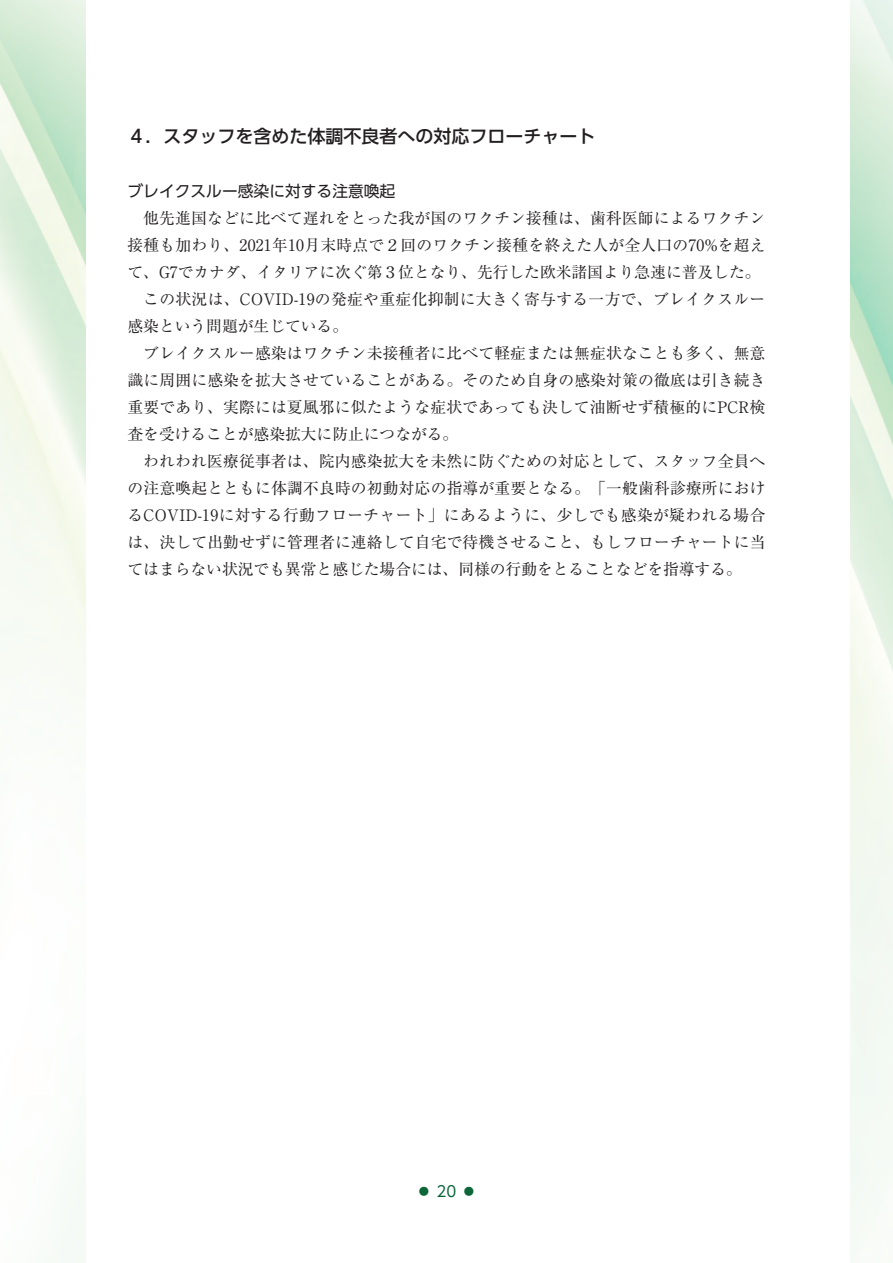
<style>
.page{position:relative;width:893px;height:1263px;background:#fff}
.page>*{position:absolute;margin:0;border:0;box-sizing:border-box;transform-origin:0 0}
.小見出し{font:500 18px "UD Shin Go Pro";color:#231f20}
.本文{font:15.75px/27px "Ryumin Pro";color:#231f20;text-align:justify}
.本文-2{font:15.75px/27px "Ryumin Pro";letter-spacing:.02em;color:#231f20}
.小見出し2{font:15.75px "UD Shin Go Pro";color:#231f20}
.t1{font:15px "UD Shin Go Pr 6 N";color:#0c6638}
</style>
<div class="page">
<img style="left:850px;top:0;width:43px;height:1263px">
<img style="left:0;top:0;width:85px;height:1263px">
<p class="小見出し" style="left:128px;top:122px;width:469px">４．スタッフを含めた体調不良者への対応フローチャート</p>
<p class="小見出し2" style="left:128px;top:178px;width:269px">ブレイクスルー感染に対する注意喚起</p>
<p class="本文" style="left:128px;top:203px;width:639px;text-indent:16px">他先進国などに比べて遅れをとった我が国のワクチン接種は、歯科医師によるワクチン接種も加わり、2021年10月末時点で２回のワクチン接種を終えた人が全人口の70%を超えて、G7でカナダ、イタリアに次ぐ第３位となり、先行した欧米諸国より急速に普及した。</p>
<p class="本文-2" style="left:128px;top:284px;width:639px;text-indent:16px">この状況は、COVID-19の発症や重症化抑制に大きく寄与する一方で、ブレイクスルー感染という問題が生じている。</p>
<p class="本文" style="left:128px;top:338px;width:639px;text-indent:16px">ブレイクスルー感染はワクチン未接種者に比べて軽症または無症状なことも多く、無意識に周囲に感染を拡大させていることがある。そのため自身の感染対策の徹底は引き続き重要であり、実際には夏風邪に似たような症状であっても決して油断せず積極的にPCR検査を受けることが感染拡大に防止につながる。</p>
<p class="本文" style="left:128px;top:446px;width:639px;text-indent:16px">われわれ医療従事者は、院内感染拡大を未然に防ぐための対応として、スタッフ全員への注意喚起とともに体調不良時の初動対応の指導が重要となる。「一般歯科診療所におけるCOVID-19に対する行動フローチャート」にあるように、少しでも感染が疑われる場合は、決して出勤せずに管理者に連絡して自宅で待機させること、もしフローチャートに当てはまらない状況でも異常と感じた場合には、同様の行動をとることなどを指導する。</p>
<p class="t1" style="left:437px;top:1179px;width:21px">20</p>
<p class="t1" style="left:416px;top:1179px;width:61px">◦　　◦</p>
</div>
